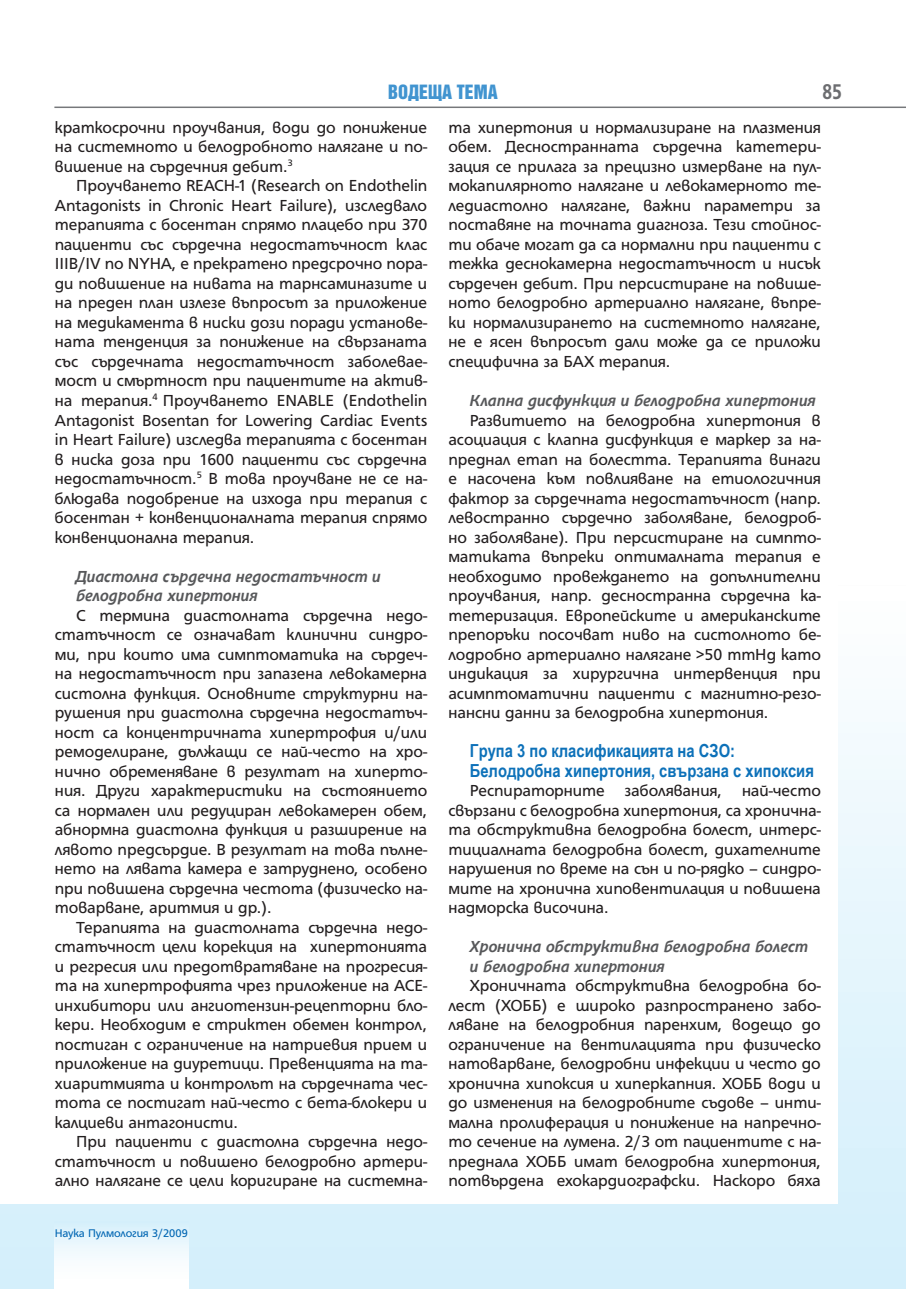
<style>
.page{position:relative;width:906px;height:1289px;background:#fff}
.page>*{position:absolute;margin:0;border:0;box-sizing:border-box;transform-origin:0 0}
.t1{font:700 23.1px "HS Grotesk Bg";color:#6c6d70;scale:.82 1}
.t2{font:700 18px/19.5px "Arial Narrow";color:#0d71b9}
.t3{font:18px "Helvetica Inserat Cyr Upright";color:#4194d0}
.t4{font:17.25px/19.5px "HS Grotesk Bg";color:#231f20;text-align:justify}
.t5{font:italic 700 17.25px/19.5px "HS Grotesk Bg";color:#57585a;scale:.96 1}
.t6{font:12px "HS Grotesk Bg";letter-spacing:-.01em;color:#0166b3}
</style>
<div class="page">
<div style="left:0;top:586px;width:905px;height:702px;background:linear-gradient(to bottom,#fdfefe,#d1eefb)"></div>
<hr style="left:54px;top:106px;width:852px;height:2px;background:#76787b">
<div style="left:55px;top:1221px;width:133px;height:67px;background:linear-gradient(to bottom,#daf1fb,#fff)"></div>
<div style="left:0;top:120px;width:837px;height:1083px;background:#fff"></div>
<h1 class="t1" style="left:822px;top:83px;width:25px">85</h1>
<p class="t3" style="left:388px;top:85px;width:111px">ВОДЕЩА ТЕМА</p>
<p class="t4" style="left:55px;top:119px;width:374px">краткосрочни проучвания, води до понижение на системното и белодробното налягане и по&shy;вишение на сърдечния дебит.<sup>3</sup></p>
<p class="t4" style="left:55px;top:177px;width:374px;text-indent:21px">Проучването REACH-1 (Research on Endothelin Antagonists in Chronic Heart Failure), изследвало терапията с босентан спрямо плацебо при 370 пациенти със сърдечна недостатъчност клас IIIB/IV по NYHA, е прекратено предсрочно пора&shy;ди повишение на нивата на тарнсаминазите и на преден план излезе въпросът за приложение на медикамента в ниски дози поради установе&shy;ната тенденция за понижение на свързаната със сърдечната недостатъчност заболевае&shy;мост и смъртност при пациентите на актив&shy;на терапия.<sup>4</sup> Проучването ENABLE (Endothelin Antagonist Bosentan for Lowering Cardiac Events in Heart Failure) изследва терапията с босентан в ниска доза при 1600 пациенти със сърдечна недостатъчност.<sup>5</sup> В това проучване не се на&shy;блюдава подобрение на изхода при терапия с босентан + конвенционалната терапия спрямо конвенционална терапия.</p>
<p class="t5" style="left:76px;top:567px;width:319px">Диастолна сърдечна недостатъчност и белодробна хипертония</p>
<p class="t4" style="left:55px;top:606px;width:374px;text-indent:21px">С термина диастолната сърдечна недо&shy;статъчност се означават клинични синдро&shy;ми, при които има симптоматика на сърдеч&shy;на недостатъчност при запазена левокамерна систолна функция. Основните структурни на&shy;рушения при диастолна сърдечна недостатъч&shy;ност са концентричната хипертрофия и/или ремоделиране, дължащи се най-често на хро&shy;нично обременяване в резултат на хиперто&shy;ния. Други характеристики на състоянието са нормален или редуциран левокамерен обем, абнормна диастолна функция и разширение на лявото предсърдие. В резултат на това пълне&shy;нето на лявата камера е затруднено, особено при повишена сърдечна честота (физическо на&shy;товарване, аритмия и др.).</p>
<p class="t4" style="left:55px;top:918px;width:374px;text-indent:21px">Терапията на диастолната сърдечна недо&shy;статъчност цели корекция на хипертонията и регресия или предотвратяване на прогресия&shy;та на хипертрофията чрез приложение на АСЕ&shy;инхибитори или ангиотензин-рецепторни бло&shy;кери. Необходим е стриктен обемен контрол, постиган с ограничение на натриевия прием и приложение на диуретици. Превенцията на та&shy;хиаритмията и контролът на сърдечната чес&shy;тота се постигат най-често с бета-блокери и калциеви антагонисти.</p>
<p class="t4" style="left:55px;top:1133px;width:374px;text-indent:21px">При пациенти с диастолна сърдечна недо&shy;статъчност и повишено белодробно артери&shy;ално налягане се цели коригиране на системна-</p>
<p class="t4" style="left:448px;top:119px;width:374px">та хипертония и нормализиране на плазмения обем. Десностранната сърдечна катетери&shy;зация се прилага за прецизно измерване на пул&shy;мокапилярното налягане и левокамерното те&shy;ледиастолно налягане, важни параметри за поставяне на точната диагноза. Тези стойнос&shy;ти обаче могат да са нормални при пациенти с тежка деснокамерна недостатъчност и нисък сърдечен дебит. При персистиране на повише&shy;ното белодробно артериално налягане, въпре&shy;ки нормализирането на системното налягане, не е ясен въпросът дали може да се приложи специфична за БАХ терапия.</p>
<p class="t5" style="left:470px;top:392px;width:362px">Клапна дисфункция и белодробна хипертония</p>
<p class="t4" style="left:448px;top:411px;width:374px;text-indent:21px">Развитието на белодробна хипертония в асоциация с клапна дисфункция е маркер за на&shy;преднал етап на болестта. Терапията винаги е насочена към повлияване на етиологичния фактор за сърдечната недостатъчност (напр. левостранно сърдечно заболяване, белодроб&shy;но заболяване). При персистиране на симпто&shy;матиката въпреки оптималната терапия е необходимо провеждането на допълнителни проучвания, напр. десностранна сърдечна ка&shy;тетеризация. Европейските и американските препоръки посочват ниво на систолното бе&shy;лодробно артериално налягане &gt;50 mmHg като индикация за хирургична интервенция при асимп томатични пациенти с магнитно-резо&shy;нансни данни за белодробна хипертония.</p>
<p class="t2" style="left:470px;top:741px;width:346px">Група 3 по класификацията на СЗО:<br>Белодробна хипертония, свързана с хипоксия</p>
<p class="t4" style="left:448px;top:782px;width:374px;text-indent:21px">Респираторните заболявания, най-често свързани с белодробна хипертония, са хронична&shy;та обструктивна белодробна болест, интерс&shy;тициалната белодробна болест, дихателните нарушения по време на сън и по-рядко – синдро&shy;мите на хронична хиповентилация и повишена надморска височина.</p>
<p class="t5" style="left:470px;top:938px;width:354px">Хронична обструктивна белодробна болест и белодробна хипертония</p>
<p class="t4" style="left:448px;top:977px;width:374px;text-indent:21px">Хроничната обструктивна белодробна бо&shy;лест (ХОББ) е широко разпространено забо&shy;ляване на белодробния паренхим, водещо до ограничение на вентилацията при физическо натоварване, белодробни инфекции и често до хронична хипоксия и хиперкапния. ХОББ води и до изменения на белодробните съдове – инти&shy;мална пролиферация и понижение на напречно&shy;то сечение на лумена. 2/3 от пациентите с на&shy;преднала ХОББ имат белодробна хипертония, потвърдена ехокардиографски. Наскоро бяха</p>
<p class="t6" style="left:55px;top:1228px;width:134px">Наука Пулмология 3/2009</p>
</div>
